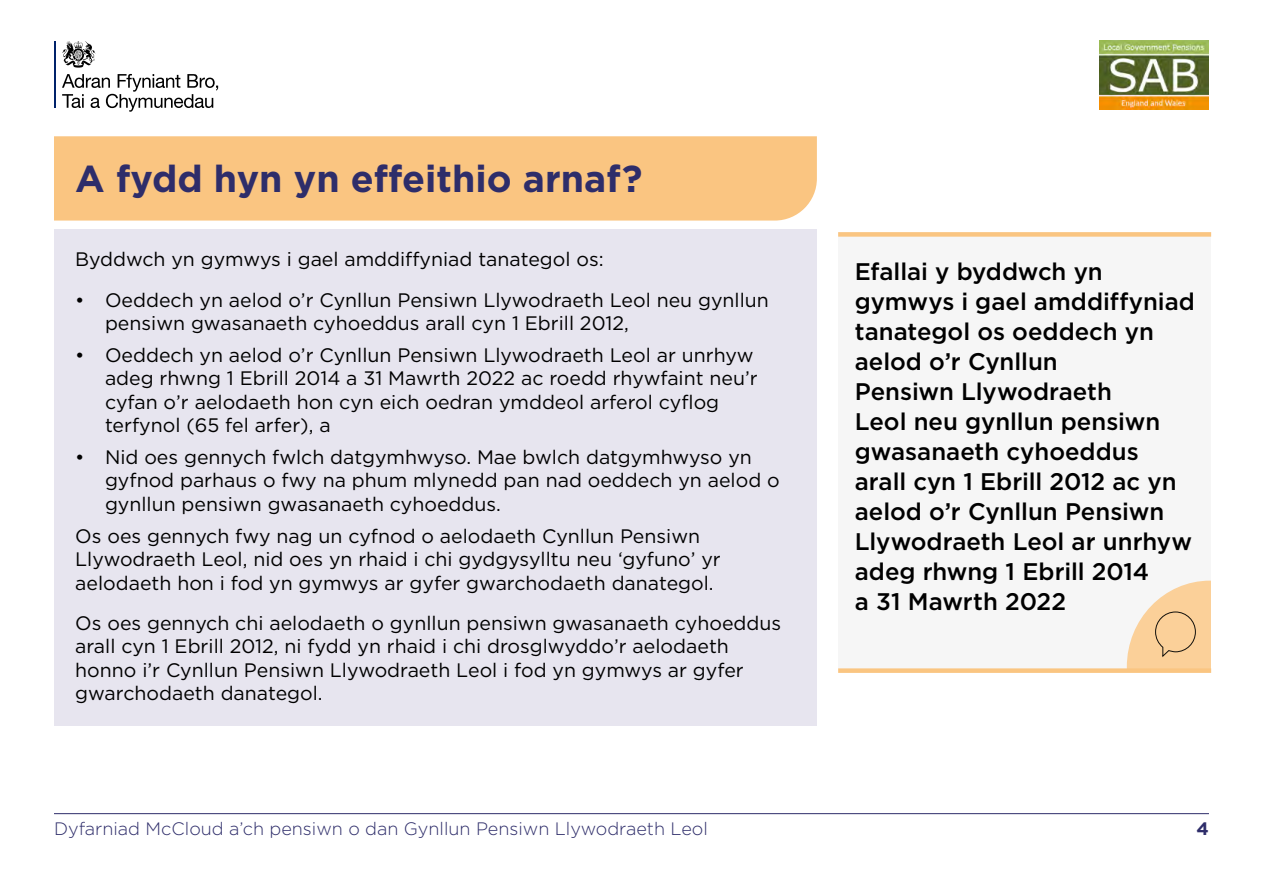
<style>
.page{position:relative;width:1263px;height:893px;background:#fff}
.page>*{position:absolute;margin:0;border:0;box-sizing:border-box;transform-origin:0 0}
.t1{font:700 37.5px "Gotham";color:#2e2d6a}
.Pull_out_box{font:500 24px/30px "Gotham";color:#000}
.Body_tint_10{font:19.5px/23.4px "Gotham";color:#000}
.t2{font:300 18px "Gotham";color:#2e2d6a}
.t3{font:700 18px "Gotham";color:#2e2d6a}
</style>
<div class="page">
<div style="left:838px;top:232px;width:373px;height:436px;background:#f6f6f6"></div>
<div style="left:838px;top:232px;width:373px;height:5px;background:#fac581"></div>
<div style="left:838px;top:668px;width:373px;height:5px;background:#fac581"></div>
<svg style="left:1127px;top:581px;width:84px;height:87px"></svg>
<img style="left:1099px;top:41px;width:110px;height:69px">
<hr style="left:54px;top:813px;width:1155px;height:1px;background:#2e2d6a">
<hr style="left:54px;top:41px;width:2px;height:67px;background:#00226a">
<svg style="left:62px;top:74px;width:156px;height:38px"></svg>
<svg style="left:62px;top:41px;width:34px;height:27px"></svg>
<div style="left:54px;top:136px;width:763px;height:85px;background:#fac581"></div>
<div style="left:54px;top:229px;width:763px;height:62px;background:#e7e5ef"></div>
<div style="left:54px;top:270px;width:763px;height:85px;background:#e7e5ef"></div>
<div style="left:54px;top:325px;width:763px;height:132px;background:#e7e5ef"></div>
<div style="left:54px;top:427px;width:763px;height:109px;background:#e7e5ef"></div>
<div style="left:54px;top:506px;width:763px;height:109px;background:#e7e5ef"></div>
<div style="left:54px;top:593px;width:763px;height:132px;background:#e7e5ef"></div>
<h2 class="t1" style="left:75px;top:154px;width:569px">A fydd hyn yn effeithio arnaf?</h2>
<p class="Body_tint_10" style="left:75px;top:247px;width:530px">Byddwch yn gymwys i gael amddiffyniad tanategol os:</p>
<p class="Body_tint_10" style="left:105px;top:288px;width:665px;text-indent:-30px">• Oeddech yn aelod o’r Cynllun Pensiwn Llywodraeth Leol neu gynllun pensiwn gwasanaeth cyhoeddus arall cyn 1 Ebrill 2012,</p>
<p class="Body_tint_10" style="left:105px;top:343px;width:654px;text-indent:-30px">• Oeddech yn aelod o’r Cynllun Pensiwn Llywodraeth Leol ar unrhyw adeg rhwng 1 Ebrill 2014 a 31 Mawrth 2022 ac roedd rhywfaint neu’r cyfan o’r aelodaeth hon cyn eich oedran ymddeol arferol cyflog terfynol (65 fel arfer), a</p>
<p class="Body_tint_10" style="left:105px;top:445px;width:676px;text-indent:-30px">• Nid oes gennych fwlch datgymhwyso. Mae bwlch datgymhwyso yn gyfnod parhaus o fwy na phum mlynedd pan nad oeddech yn aelod o gynllun pensiwn gwasanaeth cyhoeddus.</p>
<p class="Body_tint_10" style="left:75px;top:524px;width:647px">Os oes gennych fwy nag un cyfnod o aelodaeth Cynllun Pensiwn<br>Llywodraeth Leol, nid oes yn rhaid i chi gydgysylltu neu ‘gyfuno’ yr aelodaeth hon i fod yn gymwys ar gyfer gwarchodaeth danategol.</p>
<p class="Body_tint_10" style="left:75px;top:611px;width:707px">Os oes gennych chi aelodaeth o gynllun pensiwn gwasanaeth cyhoeddus arall cyn 1 Ebrill 2012, ni fydd yn rhaid i chi drosglwyddo’r aelodaeth honno i’r Cynllun Pensiwn Llywodraeth Leol i fod yn gymwys ar gyfer gwarchodaeth danategol.</p>
<p class="Pull_out_box" style="left:855px;top:256px;width:342px">Efallai y byddwch yn gymwys i gael amddiffyniad tanategol os oeddech yn aelod o’r Cynllun<br>Pensiwn Llywodraeth<br>Leol neu gynllun pensiwn gwasanaeth cyhoeddus arall cyn 1 Ebrill 2012 ac yn aelod o’r Cynllun Pensiwn<br>Llywodraeth Leol ar unrhyw adeg rhwng 1 Ebrill 2014<br>a 31 Mawrth 2022</p>
<p class="t2" style="left:54px;top:817px;width:655px">Dyfarniad McCloud a’ch pensiwn o dan Gynllun Pensiwn Llywodraeth Leol</p>
<p class="t3" style="left:1196px;top:817px;width:14px">4</p>
</div>
